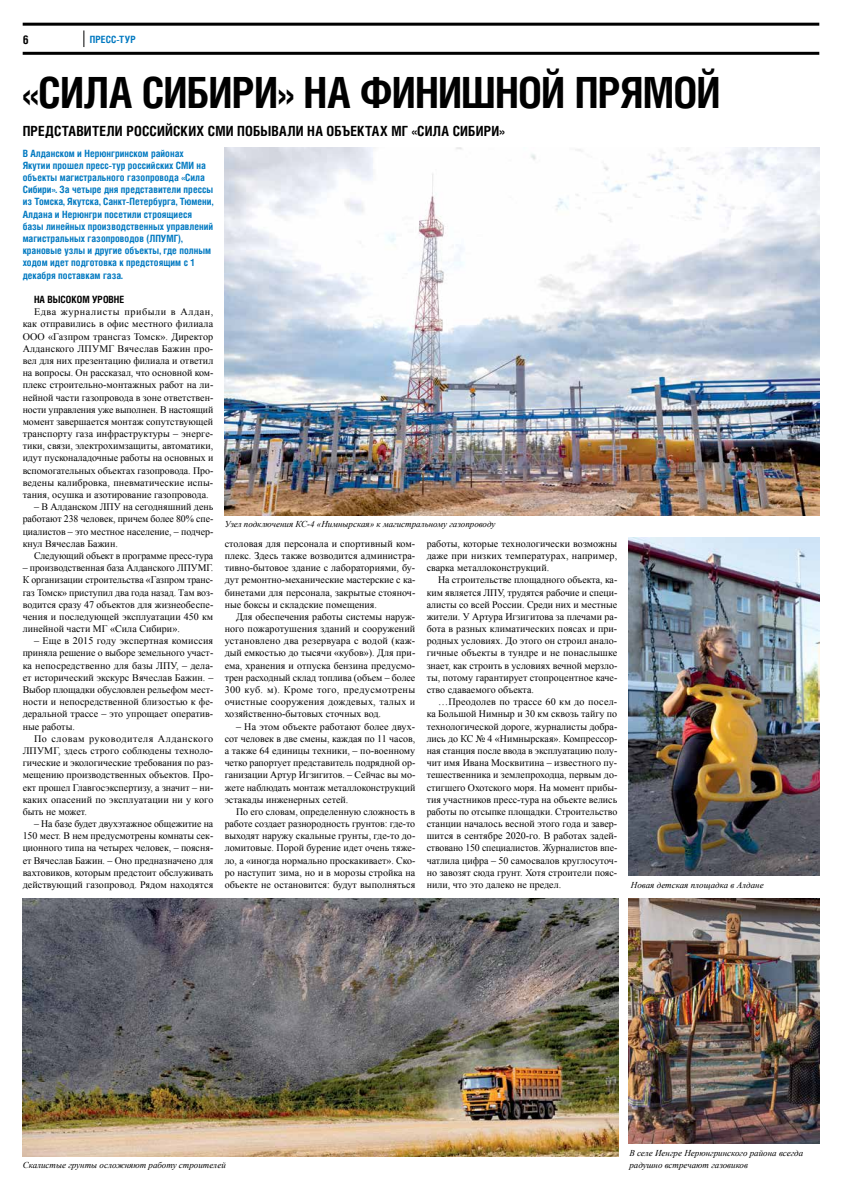
<style>
.page{position:relative;width:842px;height:1191px;background:#fff}
.page>*{position:absolute;margin:0;border:0;box-sizing:border-box;transform-origin:0 0}
.t1{font:700 43px "Helios Cond";letter-spacing:-.02em;color:#000}
.t2{font:700 14px "Helios Cond";letter-spacing:.015em;color:#000}
.t3{font:700 12px "Helios Cond C";color:#000}
.t4{font:10px/12.2px "Times New Roman";letter-spacing:.005em;color:#000;text-align:justify}
.t5{font:700 10px/12.2px "Helios Cond";letter-spacing:.005em;color:#0079c1}
.t6{font:700 10px "Helios Cond";letter-spacing:.05em;color:#000}
.t7{font:700 10px "Helios Cond C";letter-spacing:.01em;color:#0079c1}
.t8{font:italic 9px/12.2px "Times New Roman";color:#000}
</style>
<div class="page">
<hr style="left:23px;top:52px;width:796px;height:3px;background:#000">
<hr style="left:23px;top:23px;width:796px;height:3px;background:#000">
<svg style="left:84px;top:30px;width:1px;height:17px"></svg>
<img style="left:23px;top:899px;width:595px;height:257px">
<img style="left:629px;top:899px;width:190px;height:245px">
<img style="left:225px;top:148px;width:594px;height:367px">
<img style="left:628px;top:537px;width:191px;height:339px">
<p class="t3" style="left:23px;top:32px;width:8px">6</p>
<p class="t7" style="left:90px;top:34px;width:48px">Пресс-тур</p>
<h1 class="t1" style="left:22px;top:67px;width:699px">«Сила Сибири» на финишной прямой</h1>
<h2 class="t2" style="left:23px;top:122px;width:484px">Представители российских СМИ побывали на объектах МГ «Сила Сибири»</h2>
<p class="t5" style="left:23px;top:147px;width:192px">В Алданском и Нерюнгринском районах Якутии прошел пресс-тур российских СМИ на объекты магистрального газопровода «Сила Сибири». За четыре дня представители прессы из Томска, Якутска, Санкт-Петербурга, Тюмени, Алдана и Нерюнгри посетили строящиеся базы линейных производственных управлений магистральных газопроводов (ЛПУМГ), крановые узлы и другие объекты, где полным ходом идет подготовка к предстоящим с 1 декабря поставкам газа.</p>
<p class="t6" style="left:34px;top:293px;width:92px">На высоком уровне</p>
<p class="t4" style="left:23px;top:305px;width:192px;text-indent:11px">Едва журналисты прибыли в Алдан, как отправились в офис местного филиала ООО «Газпром трансгаз Томск». Директор Алданского ЛПУМГ Вячеслав Бажин про&shy;вел для них презентацию филиала и ответил на вопросы. Он рассказал, что основной ком&shy;плекс строительно-монтажных работ на ли&shy;нейной части газопровода в зоне ответствен&shy;ности управления уже выполнен. В настоящий момент завершается монтаж сопутствующей транспорту газа инфраструктуры – энерге&shy;тики, связи, электрохимзащиты, автоматики, идут пусконаладочные работы на основных и вспомогательных объектах газопровода. Про&shy;ведены калибровка, пневматические испы&shy;тания, осушка и азотирование газопровода.</p>
<p class="t4" style="left:23px;top:500px;width:192px;text-indent:11px">– В Алданском ЛПУ на сегодняшний день работают 238 человек, причем более 80% спе&shy;циалистов – это местное население, – подчер&shy;кнул Вячеслав Бажин.</p>
<p class="t4" style="left:34px;top:549px;width:181px">Следующий объект в программе пресс-тура</p>
<p class="t4" style="left:23px;top:561px;width:192px">– производственная база Алданского ЛПУМГ.<br>К организации строительства «Газпром транс&shy;газ Томск» приступил два года назад. Там воз&shy;водится сразу 47 объектов для жизнеобеспе&shy;чения и последующей эксплуатации 450 км линейной части МГ «Сила Сибири».</p>
<p class="t4" style="left:23px;top:634px;width:192px;text-indent:11px">– Еще в 2015 году экспертная комиссия приняла решение о выборе земельного участ&shy;ка непосредственно для базы ЛПУ, – дела&shy;ет исторический экскурс Вячеслав Бажин. – Выбор площадки обусловлен рельефом мест&shy;ности и непосредственной близостью к фе&shy;деральной трассе – это упрощает оператив&shy;ные работы.</p>
<p class="t4" style="left:23px;top:732px;width:192px;text-indent:11px">По словам руководителя Алданского ЛПУМГ, здесь строго соблюдены техноло&shy;гические и экологические требования по раз&shy;мещению производственных объектов. Про&shy;ект прошел Главгосэкспертизу, а значит – ни&shy;каких опасений по эксплуатации ни у кого быть не может.</p>
<p class="t4" style="left:23px;top:817px;width:192px;text-indent:11px">– На базе будет двухэтажное общежитие на 150 мест. В нем предусмотрены комнаты сек&shy;ционного типа на четырех человек, – поясня&shy;ет Вячеслав Бажин. – Оно предназначено для вахтовиков, которым предстоит обслуживать действующий газопровод. Рядом находятся</p>
<p class="t8" style="left:225px;top:517px;width:272px">Узел подключения КС-4 «Нимнырская» к магистральному газопроводу</p>
<p class="t4" style="left:225px;top:537px;width:192px">столовая для персонала и спортивный ком&shy;плекс. Здесь также возводится администра&shy;тивно-бытовое здание с лабораториями, бу&shy;дут ремонтно-механические мастерские с ка&shy;бинетами для персонала, закрытые стояноч&shy;ные боксы и складские помещения.</p>
<p class="t4" style="left:225px;top:610px;width:192px;text-indent:11px">Для обеспечения работы системы наруж&shy;ного пожаротушения зданий и сооружений установлено два резервуара с водой (каж&shy;дый емкостью до тысячи «кубов»). Для при&shy;ема, хранения и отпуска бензина предусмо&shy;трен расходный склад топлива (объем – более 300 куб. м). Кроме того, предусмотрены очистные сооружения дождевых, талых и хозяйственно-бытовых сточных вод.</p>
<p class="t4" style="left:225px;top:720px;width:192px;text-indent:11px">– На этом объекте работают более двух&shy;сот человек в две смены, каждая по 11 часов, а также 64 единицы техники, – по-военному четко рапортует представитель подрядной ор&shy;ганизации Артур Игзигитов. – Сейчас вы мо&shy;жете наблюдать монтаж металлоконструкций эстакады инженерных сетей.</p>
<p class="t4" style="left:225px;top:805px;width:192px;text-indent:11px">По его словам, определенную сложность в работе создает разнородность грунтов: где-то выходят наружу скальные грунты, где-то до&shy;ломитовые. Порой бурение идет очень тяже&shy;ло, а «иногда нормально проскакивает». Ско&shy;ро наступит зима, но и в морозы стройка на объекте не остановится: будут выполняться</p>
<p class="t4" style="left:427px;top:537px;width:192px">работы, которые технологически возможны даже при низких температурах, например, сварка металлоконструкций.</p>
<p class="t4" style="left:427px;top:574px;width:192px;text-indent:11px">На строительстве площадного объекта, ка&shy;ким является ЛПУ, трудятся рабочие и специ&shy;алисты со всей России. Среди них и местные жители. У Артура Игзигитова за плечами ра&shy;бота в разных климатических поясах и при&shy;родных условиях. До этого он строил анало&shy;гичные объекты в тундре и не понаслышке знает, как строить в условиях вечной мерзло&shy;ты, потому гарантирует стопроцентное каче&shy;ство сдаваемого объекта.</p>
<p class="t4" style="left:427px;top:695px;width:192px;text-indent:11px">…Преодолев по трассе 60 км до посел&shy;ка Большой Нимныр и 30 км сквозь тайгу по технологической дороге, журналисты добра&shy;лись до КС № 4 «Нимнырская». Компрессор&shy;ная станция после ввода в эксплуатацию полу&shy;чит имя Ивана Москвитина – известного пу&shy;тешественника и землепроходца, первым до&shy;стигшего Охотского моря. На момент прибы&shy;тия участников пресс-тура на объекте велись работы по отсыпке площадки. Строительство станции началось весной этого года и завер&shy;шится в сентябре 2020-го. В работах задей&shy;ствовано 150 специалистов. Журналистов впе&shy;чатлила цифра – 50 самосвалов круглосуточ&shy;но завозят сюда грунт. Хотя строители пояс&shy;нили, что это далеко не предел.</p>
<p class="t8" style="left:631px;top:878px;width:134px">Новая детская площадка в Алдане</p>
<p class="t8" style="left:23px;top:1159px;width:205px">Скалистые грунты осложняют работу строителей</p>
<p class="t8" style="left:629px;top:1146px;width:175px">В селе Иенгре Нерюнгринского района всегда радушно встречают газовиков</p>
</div>
